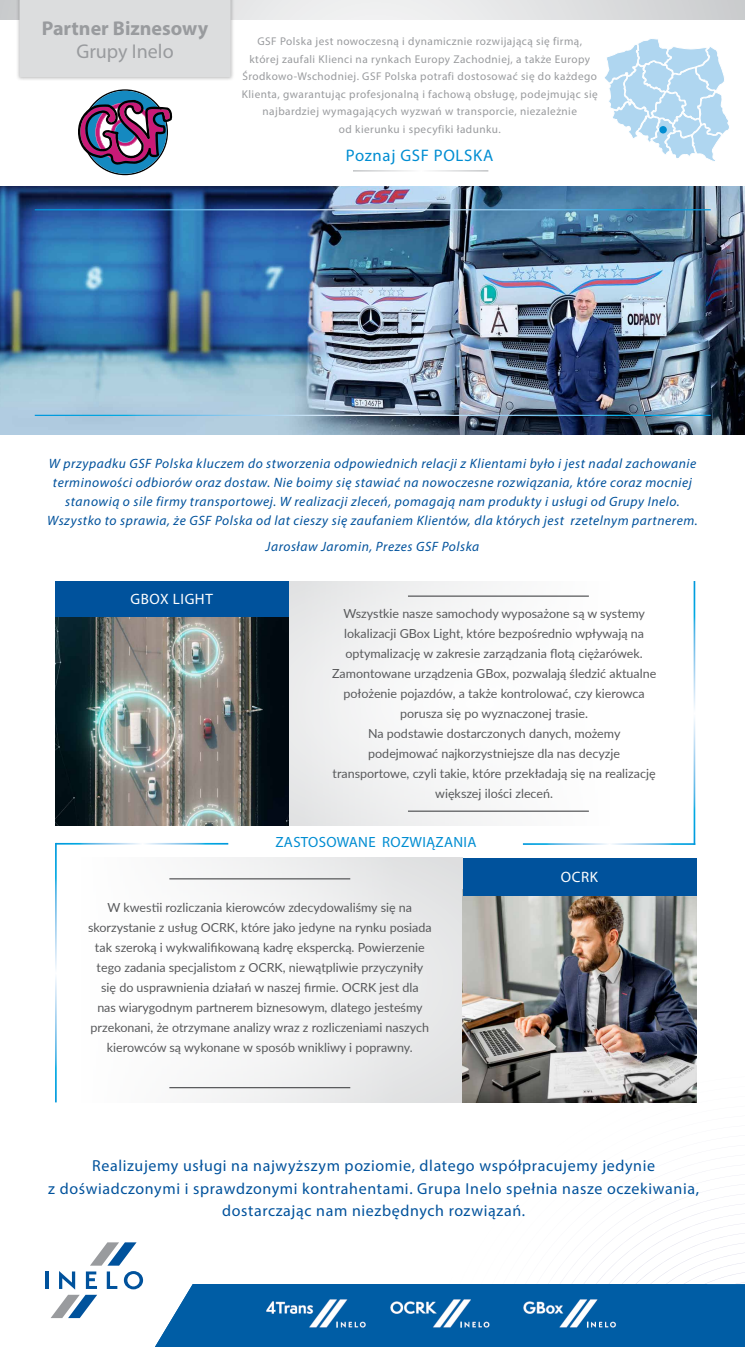
<style>
.page{position:relative;width:745px;height:1347px;background:#fff}
.page>*{position:absolute;margin:0;border:0;box-sizing:border-box;transform-origin:0 0}
.t1{font:700 20px "Myriad Pro";color:#999b9e}
.t2{font:20px "Myriad Pro";color:#999b9e}
.t3{font:16.75px "Myriad Pro";letter-spacing:.04em;color:#008dd2}
.t4{font:16px/22.4px "Myriad Pro";letter-spacing:.04em;color:#00529c;text-align:center}
.t5{font:15px "Myriad Pro";letter-spacing:.04em;color:#fff}
.t6{font:14.88px "Myriad Pro";letter-spacing:.02em;color:#008dd2}
.t7{font:italic 13.5px/19px "Myriad Pro";letter-spacing:.04em;color:#00529c;text-align:center}
.t8{font:12.5px/20px "Lato";color:#58595b;text-align:center}
.t9{font:11.25px/17.5px "Myriad Pro";letter-spacing:.04em;color:#999b9e;text-align:center}
</style>
<div class="page">
<img style="left:420px;top:1076px;width:324px;height:208px">
<svg style="left:0;top:0;width:744px;height:20px;background:#e2e3e4"></svg>
<img style="left:0;top:186px;width:744px;height:248px">
<div style="left:16px;top:0;width:218px;height:81px;background:#000;opacity:.29"></div>
<div style="left:19px;top:0;width:211px;height:77px;background:#dcddde"></div>
<div style="left:706px;top:1284px;width:38px;height:62px;background:#005da5"></div>
<img style="left:155px;top:1284px;width:551px;height:62px">
<hr style="left:45px;top:1271px;width:3px;height:17px;background:#00529c">
<svg style="left:51px;top:1242px;width:92px;height:76px"></svg>
<div style="left:0;top:857px;width:462px;height:245px;background:linear-gradient(to right,#fff,#e6e7e7)"></div>
<img style="left:462px;top:895px;width:233px;height:207px">
<div style="left:462px;top:857px;width:233px;height:38px;background:#00529c"></div>
<svg style="left:288px;top:581px;width:408px;height:244px"></svg>
<img style="left:55px;top:617px;width:233px;height:208px">
<div style="left:55px;top:581px;width:233px;height:36px;background:#00529c"></div>
<svg style="left:605px;top:39px;width:124px;height:122px"></svg>
<div style="left:659px;top:126px;width:7px;height:7px;background:#008dd2;border-radius:50%"></div>
<hr style="left:693px;top:581px;width:1px;height:264px;background:#fff">
<hr style="left:55px;top:843px;width:2px;height:259px;background:#fff">
<hr style="left:35px;top:209px;width:675px;height:1px;background:#fff">
<hr style="left:35px;top:415px;width:675px;height:1px;background:#fff">
<hr style="left:407px;top:595px;width:181px;height:2px;background:#58595b">
<hr style="left:169px;top:878px;width:181px;height:1px;background:#58595b">
<hr style="left:407px;top:810px;width:181px;height:1px;background:#58595b">
<hr style="left:169px;top:1087px;width:181px;height:1px;background:#58595b">
<svg style="left:78px;top:89px;width:94px;height:86px"></svg>
<h1 class="t1" style="left:42px;top:16px;width:168px">Partner Biznesowy</h1>
<h1 class="t2" style="left:76px;top:39px;width:99px">Grupy Inelo</h1>
<p class="t9" style="left:242px;top:32px;width:357px">GSF Polska jest nowoczesną i dynamicznie rozwijającą się firmą, której zaufali Klienci na rynkach Europy Zachodniej, a także Europy Środkowo-Wschodniej. GSF Polska potrafi dostosować się do każdego Klienta, gwarantując profesjonalną i fachową obsługę, podejmując się najbardziej wymagających wyzwań w transporcie, niezależnie<br>od kierunku i specyfiki ładunku.</p>
<h2 class="t3" style="left:345px;top:145px;width:149px">Poznaj GSF POLSKA</h2>
<p class="t7" style="left:47px;top:453px;width:651px">W przypadku GSF Polska kluczem do stworzenia odpowiednich relacji z Klientami było i jest nadal zachowanie terminowości odbiorów oraz dostaw. Nie boimy się stawiać na nowoczesne rozwiązania, które coraz mocniej stanowią o sile firmy transportowej. W realizacji zleceń, pomagają nam produkty i usługi od Grupy Inelo.<br>Wszystko to sprawia, że GSF Polska od lat cieszy się zaufaniem Klientów, dla których jest rzetelnym partnerem.</p>
<p class="t7" style="left:265px;top:536px;width:215px">Jarosław Jaromin, Prezes GSF Polska</p>
<p class="t5" style="left:130px;top:590px;width:84px">GBox Lig ht</p>
<p class="t8" style="left:332px;top:603px;width:325px">Wszystkie nasze samochody wyposażone są w systemy lokalizacji GBox Light, które bezpośrednio wpływają na optymalizację w zakresie zarządzania flotą ciężarówek.<br>Zamontowane urządzenia GBox, pozwalają śledzić aktualne położenie pojazdów, a także kontrolować, czy kierowca porusza się po wyznaczonej trasie.<br>Na podstawie dostarczonych danych, możemy podejmować najkorzystniejsze dla nas decyzje transportowe, czyli takie, które przekładają się na realizację większej ilości zleceń.</p>
<p class="t6" style="left:275px;top:832px;width:44px">zastosowa</p>
<p class="t6" style="left:358px;top:832px;width:34px">ne rozwi</p>
<p class="t6" style="left:426px;top:832px;width:44px">ązania</p>
<p class="t5" style="left:560px;top:868px;width:39px">OCRK</p>
<p class="t8" style="left:88px;top:896px;width:345px">W kwestii rozliczania kierowców zdecydowaliśmy się na skorzystanie z usług OCRK, które jako jedyne na rynku posiada tak szeroką i wykwalifikowaną kadrę ekspercką. Powierzenie tego zadania specjalistom z OCRK, niewątpliwie przyczyniły się do usprawnienia działań w naszej firmie. OCRK jest dla<br>nas wiarygodnym partnerem biznesowym, dlatego jesteśmy przekonani, że otrzymane analizy wraz z rozliczeniami naszych kierowców są wykonane w sposób wnikliwy i poprawny.</p>
<p class="t4" style="left:48px;top:1154px;width:652px">Realizujemy usługi na najwyższym poziomie, dlatego współpracujemy jedynie<br>z doświadczonymi i sprawdzonymi kontrahentami. Grupa Inelo spełnia nasze oczekiwania, dostarczając nam niezbędnych rozwiązań.</p>
</div>
